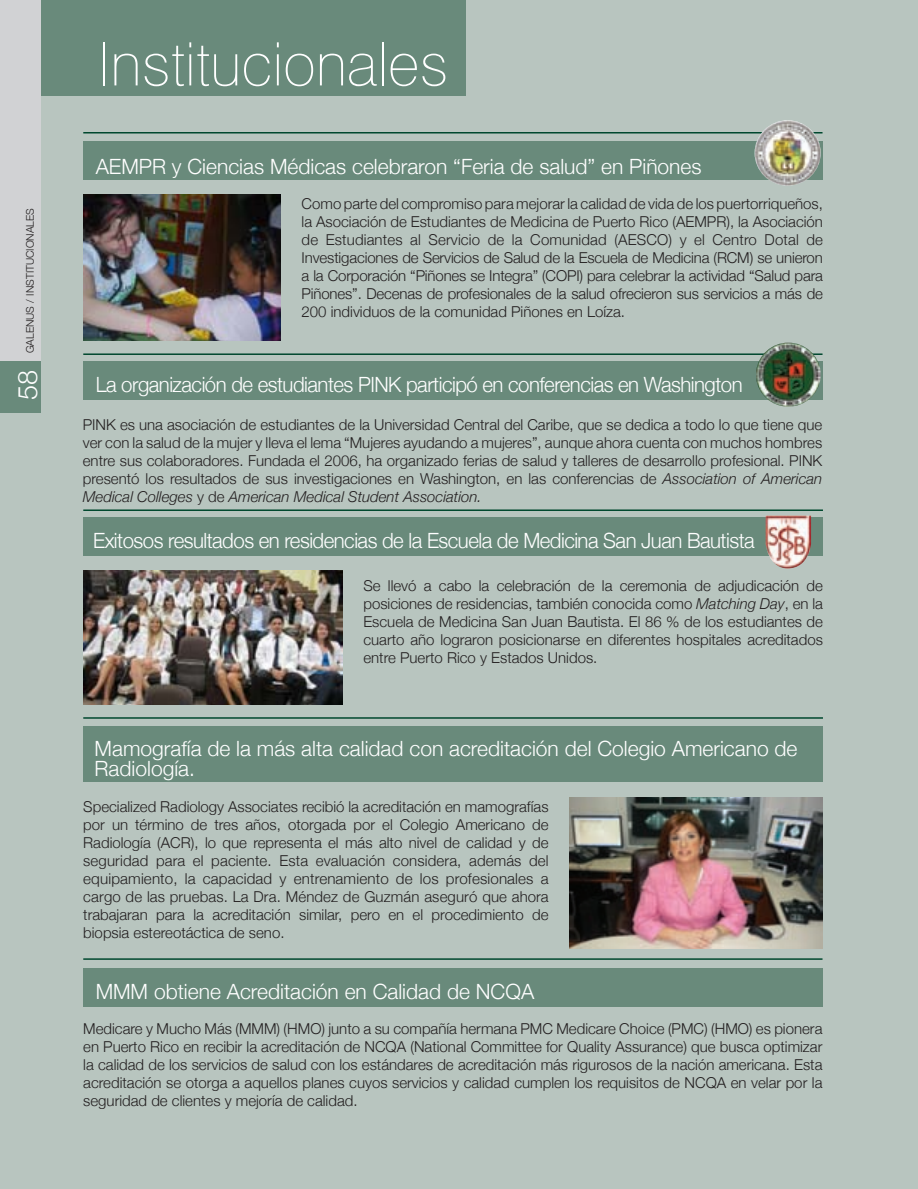
<style>
.page{position:relative;width:918px;height:1189px;background:#fff}
.page>*{position:absolute;margin:0;border:0;box-sizing:border-box;transform-origin:0 0}
.t1{font:100 60px "Swiss 721 BT";color:#fff}
.t2{font:300 27px "Helvetica Neue";color:#fff}
.t3{font:300 21px/20px "Helvetica Neue";color:#fff}
.t4{font:300 21px "Helvetica Neue";letter-spacing:-.025em;color:#fff}
.t5{font:300 15px/18px "Helvetica Neue";color:#231f20;text-align:justify}
.t6{font:300 10.5px "Helvetica Neue";color:#231f20}
.s1{font-style:italic}
</style>
<div class="page">
<hr style="left:916px;top:0;width:2px;height:1189px;background:#b8c5bf">
<div style="left:0;top:0;width:916px;height:1189px;background:#b8c5bf"></div>
<div style="left:0;top:0;width:466px;height:96px;background:#698a7b"></div>
<hr style="left:83px;top:353px;width:739px;height:2px;background:#00482e">
<hr style="left:83px;top:132px;width:739px;height:1px;background:#00482e">
<hr style="left:83px;top:958px;width:739px;height:2px;background:#00482e">
<hr style="left:83px;top:509px;width:740px;height:2px;background:#00482e">
<div style="left:83px;top:361px;width:740px;height:39px;background:#698a7b"></div>
<div style="left:83px;top:517px;width:740px;height:39px;background:#698a7b"></div>
<div style="left:83px;top:142px;width:740px;height:38px;background:#698a7b"></div>
<div style="left:83px;top:968px;width:740px;height:38px;background:#698a7b"></div>
<hr style="left:83px;top:717px;width:740px;height:2px;background:#00482e">
<div style="left:83px;top:727px;width:740px;height:55px;background:#698a7b"></div>
<img style="left:754px;top:120px;width:66px;height:66px;border-radius:33px">
<img style="left:756px;top:343px;width:64px;height:64px">
<img style="left:83px;top:571px;width:259px;height:133px">
<img style="left:570px;top:798px;width:253px;height:150px">
<img style="left:765px;top:516px;width:46px;height:52px">
<img style="left:83px;top:194px;width:197px;height:147px">
<div style="left:0;top:0;width:41px;height:413px;background:#d1d2d4"></div>
<div style="left:0;top:362px;width:41px;height:51px;background:#698a7b"></div>
<p class="t6" style="left:24px;top:353px;width:147px;rotate:-90deg">GALENUS / INSTITUCIONALES</p>
<h2 class="t2" style="left:11px;top:400px;width:32px;rotate:-90deg">58</h2>
<h1 class="t1" style="left:98px;top:28px;width:352px">I nstitucionales</h1>
<h3 class="t3" style="left:96px;top:156px;width:607px">AEMPR y Ciencias Médicas celebraron “Feria de salud” en Piñones</h3>
<p class="t5" style="left:302px;top:194px;width:523px">Como parte del compromiso para mejorar la calidad de vida de los puertorriqueños, la Asociación de Estudiantes de Medicina de Puerto Rico (AEMPR), la Asociación de Estudiantes al Servicio de la Comunidad (AESCO) y el Centro Dotal de Investigaciones de Servicios de Salud de la Escuela de Medicina (RCM) se unieron a la Corporación “Piñones se Integra” (COPI) para celebrar la actividad “Salud para Piñones”. Decenas de profesionales de la salud ofrecieron sus servicios a más de 200 individuos de la comunidad Piñones en Loíza.</p>
<h3 class="t4" style="left:96px;top:372px;width:648px">La organización de estudiantes PINK participó en conferencias en Washington</h3>
<p class="t5" style="left:83px;top:415px;width:741px">PINK es una asociación de estudiantes de la Universidad Central del Caribe, que se dedica a todo lo que tiene que ver con la salud de la mujer y lleva el lema “Mujeres ayudando a mujeres”, aunque ahora cuenta con muchos hombres entre sus colaboradores. Fundada el 2006, ha organizado ferias de salud y talleres de desarrollo profesional. PINK presentó los resultados de sus investigaciones en Washington, en las conferencias de <span class="s1">Association of American Medical Colleges</span> y de <span class="s1">American Medical Student Association.</span></p>
<h3 class="t4" style="left:93px;top:528px;width:663px">Exitosos resultados en residencias de la Escuela de Medicina San Juan Bautista</h3>
<p class="t5" style="left:363px;top:576px;width:461px">Se llevó a cabo la celebración de la ceremonia de adjudicación de posiciones de residencias, también conocida como <span class="s1">Matching Day</span>, en la Escuela de Medicina San Juan Bautista. El 86 % de los estudiantes de cuarto año lograron posicionarse en diferentes hospitales acreditados entre Puerto Rico y Estados Unidos.</p>
<h3 class="t3" style="left:95px;top:738px;width:704px">Mamografía de la más alta calidad con acreditación del Colegio Americano de<br>Radiología.</h3>
<p class="t5" style="left:83px;top:797px;width:467px">Specialized Radiology Associates recibió la acreditación en mamografías por un término de tres años, otorgada por el Colegio Americano de Radiología (ACR), lo que representa el más alto nivel de calidad y de seguridad para el paciente. Esta evaluación considera, además del equipamiento, la capacidad y entrenamiento de los profesionales a cargo de las pruebas. La Dra. Méndez de Guzmán aseguró que ahora trabajaran para la acreditación similar, pero en el procedimiento de biopsia estereotáctica de seno.</p>
<h3 class="t3" style="left:96px;top:981px;width:440px">MMM obtiene Acreditación en Calidad de NCQA</h3>
<p class="t5" style="left:83px;top:1019px;width:740px">Medicare y Mucho Más (MMM) (HMO) junto a su compañía hermana PMC Medicare Choice (PMC) (HMO) es pionera en Puerto Rico en recibir la acreditación de NCQA (National Committee for Quality Assurance) que busca optimizar la calidad de los servicios de salud con los estándares de acreditación más rigurosos de la nación americana. Esta acreditación se otorga a aquellos planes cuyos servicios y calidad cumplen los requisitos de NCQA en velar por la seguridad de clientes y mejoría de calidad.</p>
</div>
